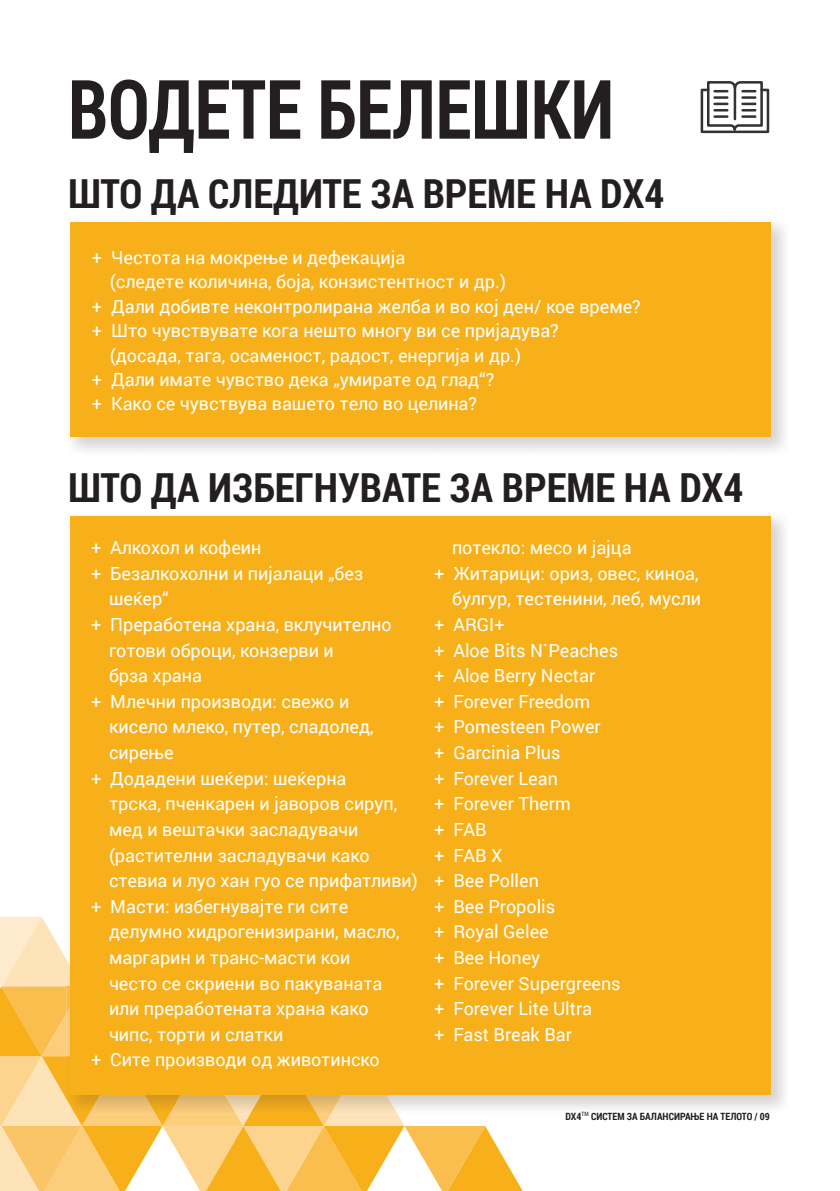
<style>
.page{position:relative;width:840px;height:1191px;background:#fff}
.page>*{position:absolute;margin:0;border:0;box-sizing:border-box;transform-origin:0 0}
.t1{font:700 82px "Roboto Condensed";color:#231f20;scale:.88 1}
.t2{font:700 40px "Roboto Condensed";color:#231f20}
.t3{font:18px "Roboto";color:#fff}
.t4{font:700 10px "Roboto Condensed";color:#231f20}
</style>
<div class="page">
<img style="left:70px;top:222px;width:715px;height:229px">
<div style="left:70px;top:223px;width:699px;height:214px;background:#f7b01a"></div>
<img style="left:522px;top:516px;width:263px;height:593px">
<svg style="left:0;top:916px;width:522px;height:275px"></svg>
<div style="left:70px;top:516px;width:699px;height:579px;background:#f7b01a"></div>
<svg style="left:700px;top:81px;width:70px;height:53px"></svg>
<h1 class="t1" style="left:68px;top:53px;width:621px">ВОДЕТЕ БЕЛЕШКИ</h1>
<h2 class="t2" style="left:68px;top:166px;width:597px">ШТО ДА СЛЕДИТЕ ЗА ВРЕМЕ НА DX4</h2>
<p class="t3" style="left:92px;top:245px;width:315px">+ Честота на мокрење и дефекација</p>
<p class="t3" style="left:110px;top:269px;width:397px">(следете количина, боја, конзистентност и др.)</p>
<p class="t3" style="left:92px;top:294px;width:550px">+ Дали добивте неконтролирана желба и во кој ден/ кое време?</p>
<p class="t3" style="left:92px;top:318px;width:468px">+ Што чувствувате кога нешто многу ви се пријадува?</p>
<p class="t3" style="left:110px;top:343px;width:412px">(досада, тага, осаменост, радост, енергија и др.)</p>
<p class="t3" style="left:92px;top:367px;width:403px">+ Дали имате чувство дека „умирате од глад“?</p>
<p class="t3" style="left:92px;top:391px;width:386px">+ Како се чувствува вашето тело во целина?</p>
<h2 class="t2" style="left:68px;top:460px;width:676px">ШТО ДА ИЗБЕГНУВАТЕ ЗА ВРЕМЕ НА DX4</h2>
<p class="t3" style="left:91px;top:535px;width:172px">+ Алкохол и кофеин</p>
<p class="t3" style="left:91px;top:561px;width:273px">+ Безалкохолни и пијалаци „без</p>
<p class="t3" style="left:109px;top:586px;width:61px">шеќер“</p>
<p class="t3" style="left:91px;top:612px;width:302px">+ Преработена храна, вклучително</p>
<p class="t3" style="left:109px;top:638px;width:226px">готови оброци, конзерви и</p>
<p class="t3" style="left:109px;top:663px;width:94px">брза храна</p>
<p class="t3" style="left:91px;top:689px;width:259px">+ Млечни производи: свежо и</p>
<p class="t3" style="left:109px;top:714px;width:266px">кисело млеко, путер, сладолед,</p>
<p class="t3" style="left:109px;top:740px;width:66px">сирење</p>
<p class="t3" style="left:91px;top:766px;width:257px">+ Додадени шеќери: шеќерна</p>
<p class="t3" style="left:109px;top:791px;width:289px">трска, пченкарен и јаворов сируп,</p>
<p class="t3" style="left:109px;top:817px;width:251px">мед и вештачки засладувачи</p>
<p class="t3" style="left:109px;top:842px;width:262px">(растителни засладувачи како</p>
<p class="t3" style="left:109px;top:868px;width:310px">стевиа и луо хан гуо се прифатливи)</p>
<p class="t3" style="left:91px;top:894px;width:258px">+ Масти: избегнувајте ги сите</p>
<p class="t3" style="left:109px;top:919px;width:292px">делумно хидрогенизирани, масло,</p>
<p class="t3" style="left:109px;top:945px;width:243px">маргарин и транс-масти кои</p>
<p class="t3" style="left:109px;top:970px;width:275px">често се скриени во пакуваната</p>
<p class="t3" style="left:109px;top:996px;width:261px">или преработената храна како</p>
<p class="t3" style="left:109px;top:1022px;width:176px">чипс, торти и слатки</p>
<p class="t3" style="left:91px;top:1047px;width:290px">+ Сите производи од животинско</p>
<p class="t3" style="left:452px;top:535px;width:181px">потекло: месо и јајца</p>
<p class="t3" style="left:434px;top:561px;width:266px">+ Житарици: ориз, овес, киноа,</p>
<p class="t3" style="left:452px;top:586px;width:250px">булгур, тестенини, леб, мусли</p>
<p class="t3" style="left:434px;top:612px;width:72px">+ ARGI+</p>
<p class="t3" style="left:434px;top:638px;width:185px">+ Aloe Bits N`Peaches</p>
<p class="t3" style="left:434px;top:663px;width:162px">+ Aloe Berry Nectar</p>
<p class="t3" style="left:434px;top:689px;width:157px">+ Forever Freedom</p>
<p class="t3" style="left:434px;top:714px;width:168px">+ Pomesteen Power</p>
<p class="t3" style="left:434px;top:740px;width:128px">+ Garcinia Plus</p>
<p class="t3" style="left:434px;top:766px;width:125px">+ Forever Lean</p>
<p class="t3" style="left:434px;top:791px;width:138px">+ Forever Therm</p>
<p class="t3" style="left:434px;top:817px;width:54px">+ FAB</p>
<p class="t3" style="left:434px;top:842px;width:70px">+ FAB X</p>
<p class="t3" style="left:434px;top:868px;width:106px">+ Bee Pollen</p>
<p class="t3" style="left:434px;top:894px;width:122px">+ Bee Propolis</p>
<p class="t3" style="left:434px;top:919px;width:116px">+ Royal Gelee</p>
<p class="t3" style="left:434px;top:945px;width:107px">+ Bee Honey</p>
<p class="t3" style="left:434px;top:970px;width:188px">+ Forever Supergreens</p>
<p class="t3" style="left:434px;top:996px;width:159px">+ Forever Lite Ultra</p>
<p class="t3" style="left:434px;top:1022px;width:139px">+ Fast Break Bar</p>
<p class="t4" style="left:565px;top:1109px;width:206px">DX4<sup>TM</sup> СИСТЕМ ЗА БАЛАНСИРАЊЕ НА ТЕЛОТО / 09</p>
</div>
